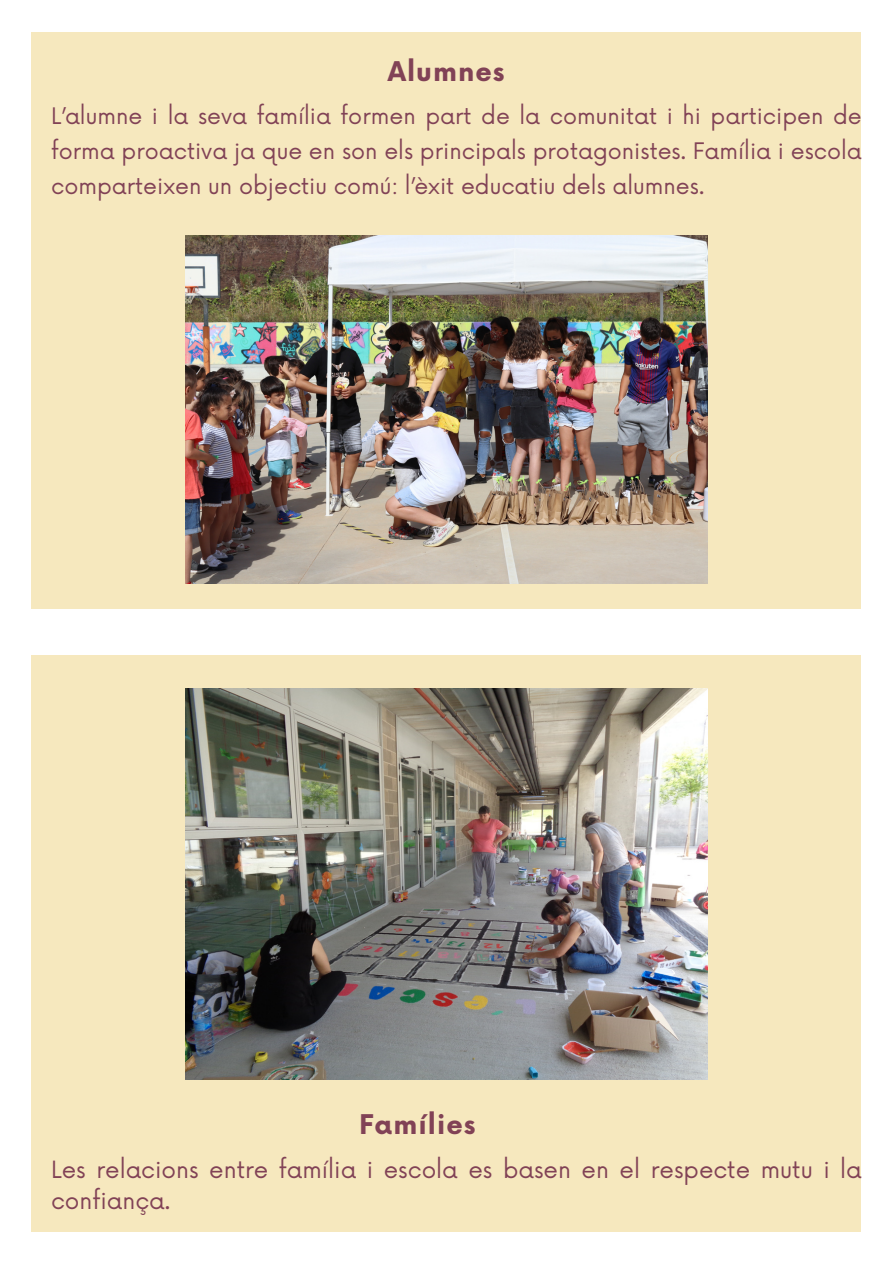
<style>
.page{position:relative;width:893px;height:1264px;background:#fff}
.page>*{position:absolute;margin:0;border:0;box-sizing:border-box;transform-origin:0 0}
.t1{font:700 26.4px "Now";letter-spacing:.04em;color:#814256}
.t2{font:23.1px/31.5px "Now";color:#814256}
.t3{font:22.2px/34.8px "Now";color:#814256;text-align:justify}
</style>
<div class="page">
<div style="left:32px;top:655px;width:829px;height:577px;background:#f6e8be"></div>
<div style="left:32px;top:32px;width:829px;height:577px;background:#f6e8be"></div>
<img style="left:185px;top:235px;width:522px;height:348px">
<img style="left:185px;top:688px;width:522px;height:391px">
<p class="t1" style="left:387px;top:57px;width:118px">Alumnes</p>
<p class="t3" style="left:51px;top:100px;width:812px">L’alumne i la seva família formen part de la comunitat i hi participen de forma proactiva ja que en son els principals protagonistes. Família i escola comparteixen un objectiu comú: l’èxit educatiu dels alumnes.</p>
<p class="t1" style="left:359px;top:1110px;width:118px">Famílies</p>
<h1 class="t2" style="left:51px;top:1154px;width:812px">Les relacions entre família i escola es basen en el respecte mutu i la confiança.</h1>
</div>
